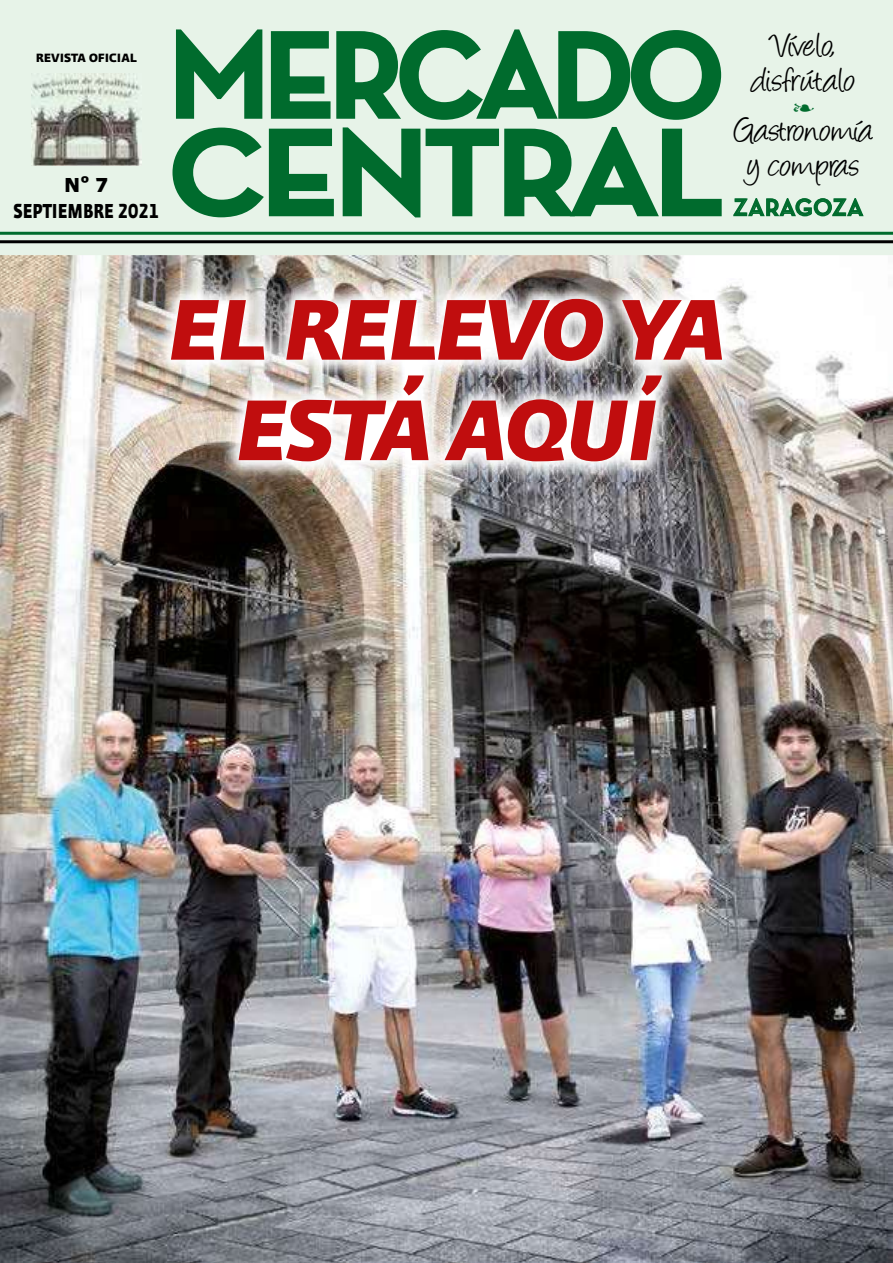
<style>
.page{position:relative;width:893px;height:1263px;background:#fff}
.page>*{position:absolute;margin:0;border:0;box-sizing:border-box;transform-origin:0 0}
.t1{font:700 120px/97.5px "Neutra Disp";letter-spacing:-.025em;color:#006b2d}
.t2{font:italic 102px/100.5px "Presidencia Fuerte";letter-spacing:-.03em;color:#c00d0e;text-align:center}
.t3{font:39px/34.5px "Angelina";letter-spacing:-.005em;color:#000;text-align:center}
.t4{font:24px/25.5px "Presidencia Fuerte";color:#000;text-align:center}
.t5{font:700 24px "Neutra Disp";letter-spacing:.04em;color:#006b2d}
.t6{font:14.25px "Presidencia Fuerte";color:#000}
</style>
<div class="page">
<div style="left:0;top:0;width:893px;height:255px;background:#e7f3e8"></div>
<img style="left:31px;top:74px;width:110px;height:92px">
<img style="left:0;top:255px;width:893px;height:1008px">
<svg style="left:172px;top:29px;width:550px;height:189px"></svg>
<svg style="left:733px;top:198px;width:131px;height:19px"></svg>
<hr style="left:0;top:232px;width:893px;height:3px;background:#006b2d">
<hr style="left:0;top:240px;width:893px;height:3px;background:#000">
<img style="left:151px;top:279px;width:590px;height:202px">
<p class="t6" style="left:36px;top:50px;width:103px">REVISTA OFICIAL</p>
<p class="t4" style="left:14px;top:172px;width:147px">Nº 7<br>SEPTIEMBRE 2021</p>
<h1 class="t1" style="left:170px;top:29px;width:555px">MERCADO<br>CENTRAL</h1>
<p class="t3" style="left:751px;top:32px;width:106px">Vívelo, disfrútalo</p>
<p class="t3" style="left:735px;top:117px;width:139px">Gastronomía y compras</p>
<p class="t5" style="left:733px;top:194px;width:131px">ZARAGOZA</p>
<h2 class="t2" style="left:167px;top:278px;width:560px">EL RELEVO YA<br>ESTÁ AQUÍ</h2>
</div>
